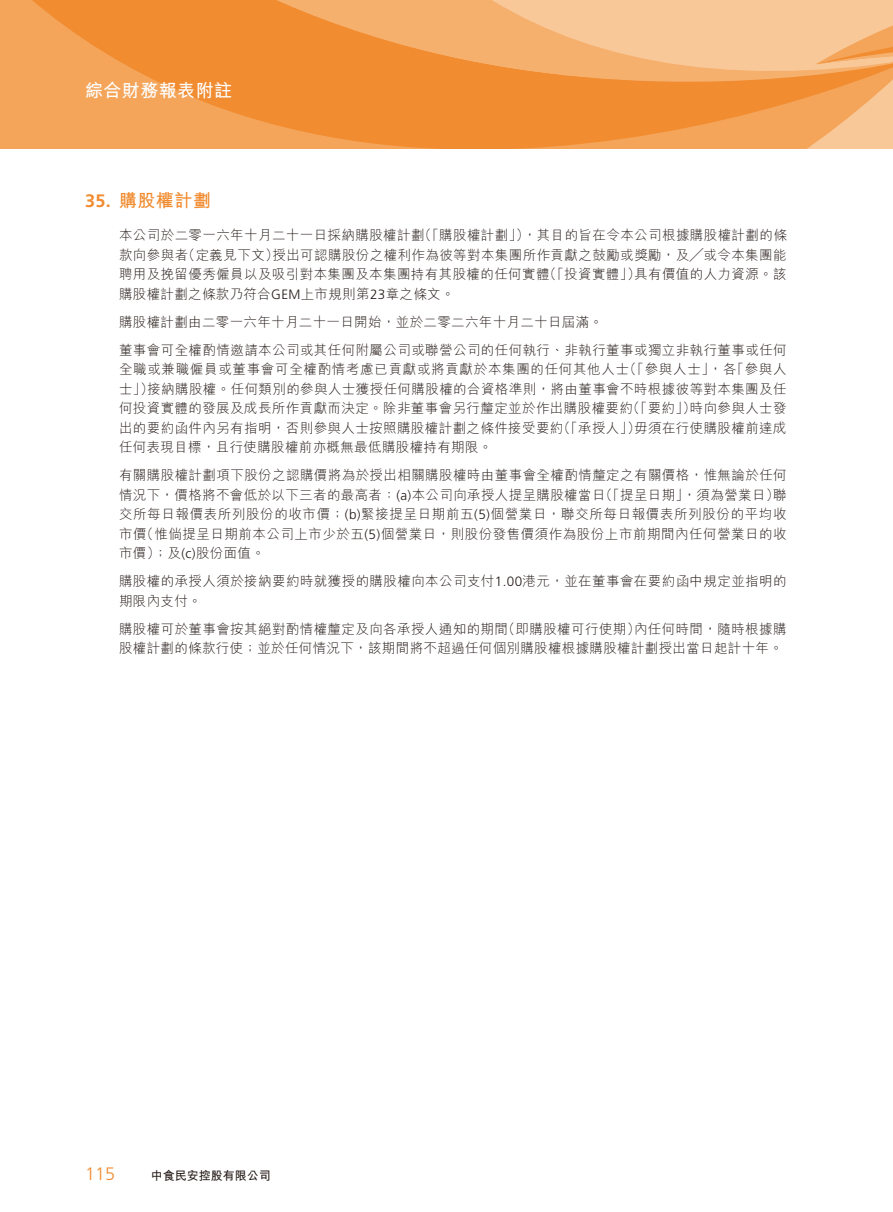
<style>
.page{position:relative;width:893px;height:1212px;background:#fff}
.page>*{position:absolute;margin:0;border:0;box-sizing:border-box;transform-origin:0 0}
.t1{font:700 18px "M Hei HK";letter-spacing:.025em;color:#fff}
.t2{font:700 18px "M Hei HK";letter-spacing:.025em;color:#f18c31}
.t3{font:300 18px "Frutiger LT Std";color:#f18c31}
.t4{font:700 18px "Frutiger LT Std";color:#f18c31}
.t5{font:300 13.5px/19.5px "M Hei HK";letter-spacing:.03em;color:#231916}
.t6{font:700 12px "M Hei HK";color:#231916}
.s1{font-family:"Frutiger LT Std"}
</style>
<div class="page">
<svg style="left:0;top:0;width:893px;height:148px;background:#f3a155"></svg>
<h1 class="t1" style="left:85px;top:77px;width:149px">綜合財務報表附註</h1>
<h1 class="t4" style="left:85px;top:191px;width:27px">35.</h1>
<h1 class="t2" style="left:119px;top:188px;width:93px">購股權計劃</h1>
<p class="t5" style="left:523px;top:225px;width:265px">，其目的旨在令本公司根據購股權計劃的條</p>
<p class="t5" style="left:418px;top:225px;width:113px">（「購股權計劃」）</p>
<p class="t5" style="left:272px;top:225px;width:516px;text-indent:-153px">本公司於二零一六年十月二十一日採納購股權計劃<br>授出可認購股份之權利作為彼等對本集團所作貢獻之鼓勵或獎勵，及╱或令本集團能</p>
<p class="t5" style="left:119px;top:245px;width:71px">款向參與者</p>
<p class="t5" style="left:182px;top:245px;width:98px">（定義見下文）</p>
<p class="t5" style="left:543px;top:264px;width:99px">（「投資實體」）</p>
<p class="t5" style="left:119px;top:264px;width:432px">聘用及挽留優秀僱員以及吸引對本集團及本集團持有其股權的任何實體購股權計劃之條款乃符合<span class="s1">GEM</span>上市規則第<span class="s1">23</span>章之條文。</p>
<p class="t5" style="left:119px;top:308px;width:669px;line-height:28px">購股權計劃由二零一六年十月二十一日開始，並於二零二六年十月二十日屆滿。<br>董事會可全權酌情邀請本公司或其任何附屬公司或聯營公司的任何執行、非執行董事或獨立非執行董事或任何</p>
<p class="t5" style="left:623px;top:359px;width:165px">（「參與人士 ，」 「各 參與人</p>
<p class="t5" style="left:634px;top:264px;width:154px">具有價值的人力資源。該</p>
<p class="t5" style="left:147px;top:359px;width:641px;text-indent:-28px">全職或兼職僱員或董事會可全權酌情考慮已貢獻或將貢獻於本集團的任何其他人士<br>接納購股權。任何類別的參與人士獲授任何購股權的合資格準則，將由董事會不時根據彼等對本集團及任</p>
<p class="t5" style="left:119px;top:379px;width:36px">士」）</p>
<p class="t5" style="left:690px;top:398px;width:98px">時向參與人士發</p>
<p class="t5" style="left:627px;top:398px;width:71px">（「要約」）</p>
<p class="t5" style="left:119px;top:398px;width:515px">何投資實體的發展及成長所作貢獻而決定。除非董事會另行釐定並於作出購股權要約</p>
<p class="t5" style="left:119px;top:418px;width:446px">出的要約函件內另有指明，否則參與人士按照購股權計劃之條件接受要約任何表現目標，且行使購股權前亦概無最低購股權持有期限。</p>
<p class="t5" style="left:119px;top:465px;width:669px;text-align:right">有關購股權計劃項下股份之認購價將為於授出相關購股權時由董事會全權酌情釐定之有關價格，惟無論於任何（「提呈日期，」須為營業日聯）</p>
<p class="t5" style="left:557px;top:418px;width:85px">（「承授人」）</p>
<p class="t5" style="left:634px;top:418px;width:154px">毋須在行使購股權前達成</p>
<p class="t5" style="left:119px;top:485px;width:488px">情況下，價格將不會低於以下三者的最高者： <span class="s1">)a(</span> 本公司向承授人提呈購股權當日</p>
<p class="t5" style="left:119px;top:504px;width:669px">交所每日報價表所列股份的收市價；<span class="s1">( )b</span> 緊接提呈日期前五 <span class="s1">)5(</span> 個營業日，聯交所每日報價表所列股份的平均收</p>
<p class="t5" style="left:140px;top:524px;width:648px">（惟倘提呈日期前本公司上市少於五 <span class="s1">)5(</span> 個營業日，則股份發售價須作為股份上市前期間內任何營業日的收</p>
<p class="t5" style="left:119px;top:524px;width:147px">市價<br>市價）；及 <span class="s1">)c(</span> 股份面值。</p>
<p class="t5" style="left:119px;top:571px;width:669px">購股權的承授人須於接納要約時就獲授的購股權向本公司支付<span class="s1">1.00</span>港元，並在董事會在要約函中規定並指明的期限內支付。</p>
<p class="t5" style="left:634px;top:619px;width:154px">內任何時間，隨時根據購</p>
<p class="t5" style="left:502px;top:619px;width:140px">（即購股權可行使期）</p>
<p class="t5" style="left:119px;top:619px;width:665px">購股權可於董事會按其絕對酌情權釐定及向各承授人通知的期間<br>股權計劃的條款行使；並於任何情況下，該期間將不超過任何個別購股權根據購股權計劃授出當日起計十年。</p>
<h1 class="t3" style="left:85px;top:1164px;width:32px">115</h1>
<p class="t6" style="left:151px;top:1167px;width:121px">中食民安控股有限公司</p>
</div>
